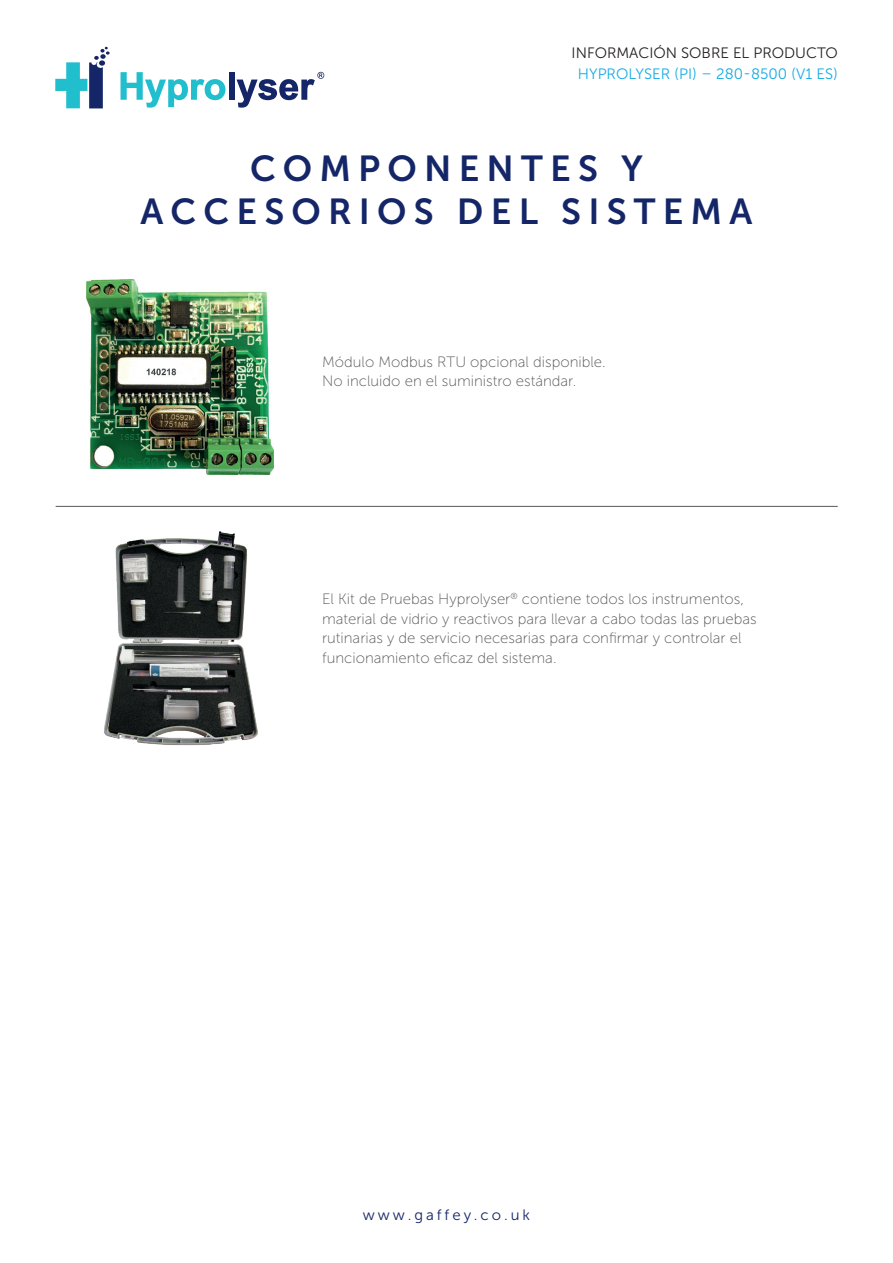
<style>
.page{position:relative;width:893px;height:1263px;background:#fff}
.page>*{position:absolute;margin:0;border:0;box-sizing:border-box;transform-origin:0 0}
.t1{font:36px/43.2px "Museo Sans 700";letter-spacing:.2em;color:#142667;text-align:center}
.t2{font:15px/19.5px "Museo Sans 100";color:#57585a}
.t3{font:15px "Museo Sans 300";color:#14abe3}
.t4{font:15px "Museo Sans 300";color:#231f20}
.t5{font:15px "Museo Sans 300";letter-spacing:.2em;color:#142667}
</style>
<div class="page">
<div style="left:229px;top:72px;width:6px;height:28px;background:#142667"></div>
<svg style="left:121px;top:72px;width:104px;height:36px"></svg>
<svg style="left:55px;top:47px;width:55px;height:61px"></svg>
<svg style="left:236px;top:72px;width:88px;height:36px"></svg>
<hr style="left:56px;top:506px;width:782px;height:1px;background:#57585a">
<img style="left:87px;top:279px;width:187px;height:196px">
<img style="left:104px;top:531px;width:154px;height:215px">
<p class="t4" style="left:572px;top:45px;width:268px">INFORMACIÓN SOBRE EL PRODUCTO</p>
<p class="t3" style="left:578px;top:66px;width:262px">HYPROLYSER (PI) – 280-8500 (V1 ES)</p>
<h1 class="t1" style="left:141px;top:147px;width:613px">COMPONENTES Y<br>ACCESORIOS DEL SISTEMA</h1>
<p class="t2" style="left:322px;top:352px;width:285px">Módulo Modbus RTU opcional disponible.<br>No incluido en el suministro estándar.</p>
<p class="t2" style="left:322px;top:589px;width:436px">El Kit de Pruebas Hyprolyser<sup>®</sup> contiene todos los instrumentos, material de vidrio y reactivos para llevar a cabo todas las pruebas rutinarias y de servicio necesarias para confirmar y controlar el funcionamiento eficaz del sistema.</p>
<p class="t5" style="left:363px;top:1207px;width:169px">www.gaffey.co.uk</p>
</div>
